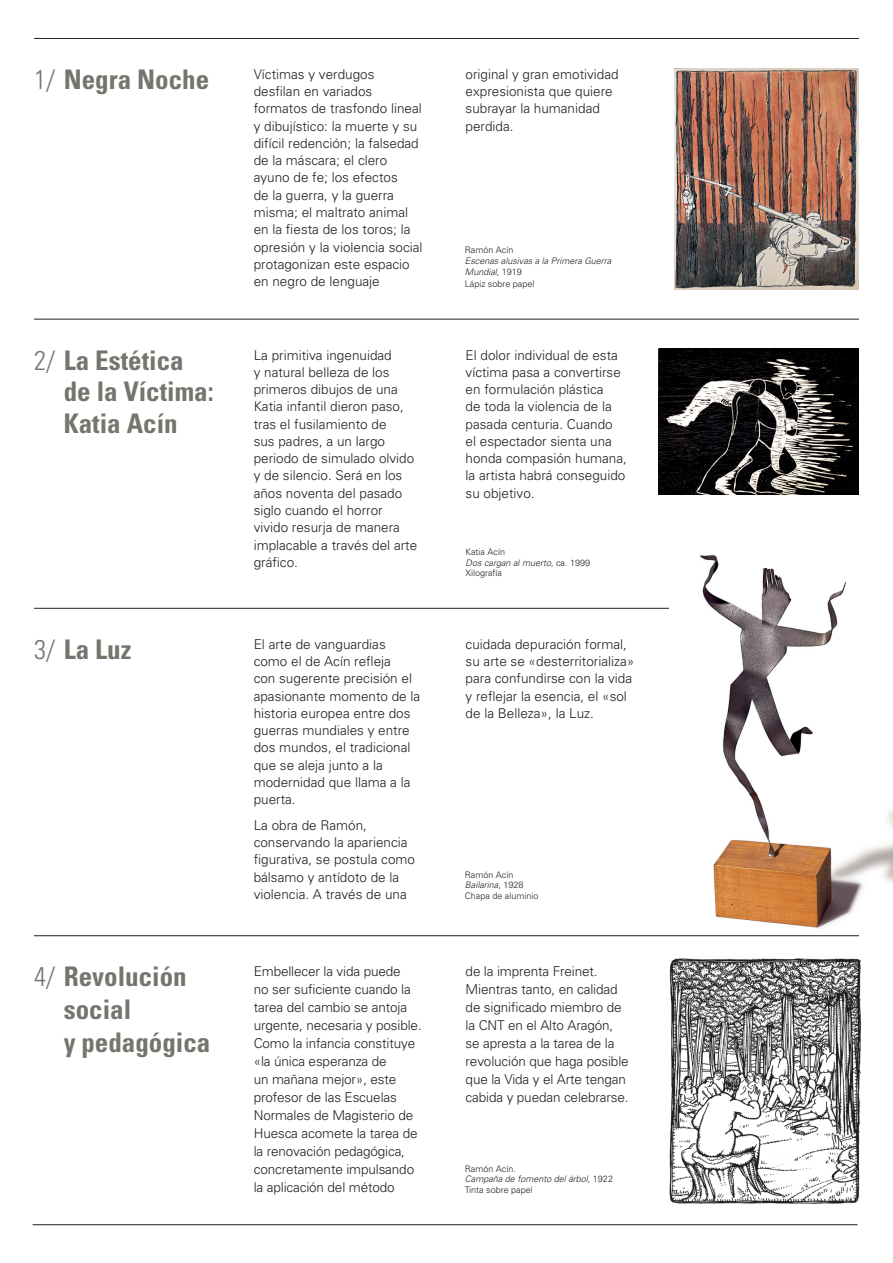
<style>
.page{position:relative;width:893px;height:1263px;background:#fff}
.page>*{position:absolute;margin:0;border:0;box-sizing:border-box;transform-origin:0 0}
.t1{font:700 condensed 27px/31.5px "Univers";color:#75746d}
.t2{font:300 13.5px/17.2px "Univers";color:#231f20}
.t3{font:300 9px/10.5px "Univers";color:#231f20}
.t4{font:italic 300 9px/11.2px "Univers";color:#231f20}
.s1{font-weight:300}
.s2{font-style:normal}
.s3{font-style:italic}
</style>
<div class="page">
<hr style="left:34px;top:608px;width:635px;height:1px;background:#231f20">
<img style="left:700px;top:555px;width:193px;height:374px">
<img style="left:669px;top:958px;width:192px;height:247px">
<img style="left:659px;top:349px;width:200px;height:146px">
<img style="left:675px;top:68px;width:184px;height:221px">
<hr style="left:34px;top:38px;width:825px;height:1px;background:#231f20">
<hr style="left:34px;top:319px;width:825px;height:1px;background:#231f20">
<hr style="left:34px;top:935px;width:825px;height:1px;background:#231f20">
<hr style="left:33px;top:1224px;width:824px;height:1px;background:#231f20">
<h1 class="t1" style="left:34px;top:63px;width:177px"><span class="s1">1/</span> Negra Noche</h1>
<p class="t2" style="left:254px;top:65px;width:170px">Víctimas y verdugos desfilan en variados formatos de trasfondo lineal y dibujístico: la muerte y su difícil redención; la falsedad de la máscara; el clero ayuno de fe; los efectos<br>de la guerra, y la guerra misma; el maltrato animal en la fiesta de los toros; la opresión y la violencia social protagonizan este espacio en negro de lenguaje</p>
<p class="t2" style="left:466px;top:65px;width:155px">original y gran emotividad expresionista que quiere subrayar la humanidad perdida.</p>
<p class="t3" style="left:465px;top:244px;width:50px">Ramón Acín</p>
<p class="t4" style="left:465px;top:255px;width:148px">Escenas alusivas a la Primera Guerra<br>Mundial<span class="s2">, 1919<br>Lápiz sobre papel</span></p>
<h1 class="t1" style="left:64px;top:344px;width:152px;text-indent:-30px"><span class="s1">2/</span> La Estética de la Víctima:<br>Katia Acín</h1>
<p class="t2" style="left:254px;top:346px;width:165px">La primitiva ingenuidad<br>y natural belleza de los primeros dibujos de una<br>Katia infantil dieron paso, tras el fusilamiento de<br>sus padres, a un largo periodo de simulado olvido y de silencio. Será en los años noventa del pasado siglo cuando el horror vivido resurja de manera implacable a través del arte gráfico.</p>
<p class="t2" style="left:466px;top:346px;width:163px">El dolor individual de esta víctima pasa a convertirse en formulación plástica<br>de toda la violencia de la pasada centuria. Cuando<br>el espectador sienta una honda compasión humana, la artista habrá conseguido su objetivo.</p>
<p class="t3" style="left:466px;top:546px;width:126px">Katia Acín<br><span class="s3">Dos cargan al muerto</span>, ca. 1999<br>Xilografía</p>
<h1 class="t1" style="left:34px;top:633px;width:99px"><span class="s1">3/</span> La Luz</h1>
<p class="t2" style="left:254px;top:635px;width:168px">El arte de vanguardias como el de Acín refleja<br>con sugerente precisión el apasionante momento de la historia europea entre dos guerras mundiales y entre dos mundos, el tradicional que se aleja junto a la modernidad que llama a la puerta.</p>
<p class="t2" style="left:254px;top:816px;width:163px">La obra de Ramón, conservando la apariencia figurativa, se postula como bálsamo y antídoto de la violencia. A través de una</p>
<p class="t2" style="left:466px;top:635px;width:170px">cuidada depuración formal, su arte se «desterritorializa» para confundirse con la vida y reflejar la esencia, el «sol de la Belleza», la Luz.</p>
<p class="t3" style="left:465px;top:869px;width:75px">Ramón Acín<br><span class="s3">Bailarina</span>, 1928<br>Chapa de aluminio</p>
<h1 class="t1" style="left:64px;top:960px;width:148px;line-height:33px;text-indent:-30px"><span class="s1">4/</span> Revolución social<br>y pedagógica</h1>
<p class="t2" style="left:254px;top:962px;width:170px;line-height:18px">Embellecer la vida puede<br>no ser suficiente cuando la tarea del cambio se antoja urgente, necesaria y posible.<br>Como la infancia constituye «la única esperanza de<br>un mañana mejor», este profesor de las Escuelas<br>Normales de Magisterio de<br>Huesca acomete la tarea de la renovación pedagógica, concretamente impulsando la aplicación del método</p>
<p class="t2" style="left:466px;top:962px;width:165px;line-height:18px">de la imprenta Freinet.<br>M ientras tanto, en calidad de significado miembro de la CNT en el Alto Aragón, se apresta a la tarea de la revolución que haga posible que la Vida y el Arte tengan cabida y puedan celebrarse.</p>
<p class="t3" style="left:465px;top:1163px;width:150px">Ramón Acín.<br><span class="s3">Campaña de fomento del árbol</span>, 1922<br>Tinta sobre papel</p>
</div>
